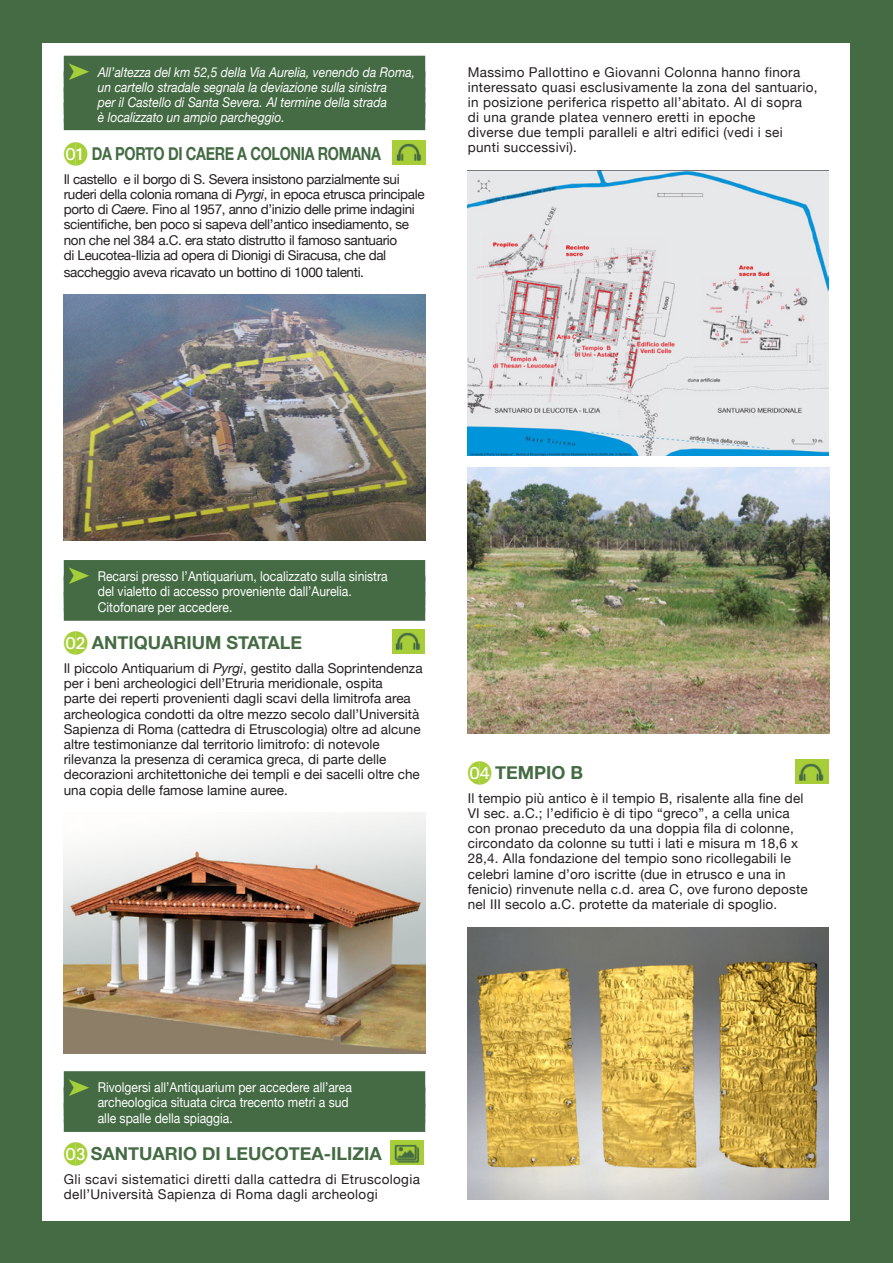
<style>
.page{position:relative;width:893px;height:1263px;background:#446b43}
.page>*{position:absolute;margin:0;border:0;box-sizing:border-box;transform-origin:0 0}
.t1{font:700 18px "Helvetica Neue";color:#446b43}
.t2{font:700 18px "Helvetica Neue";letter-spacing:-.025em;color:#446b43;scale:.8 1}
.t3{font:13.5px/15.3px "Helvetica Neue";color:#231f20}
.t4{font:13.5px/15.3px "Helvetica Neue";letter-spacing:-.025em;color:#231f20}
.t5{font:13.5px/15.1px "Helvetica Neue";letter-spacing:.025em;color:#231f20}
.t6{font:13.5px "Helvetica Neue";color:#fff;scale:.9 1}
.t7{font:italic 13.5px "Helvetica Neue";color:#fff;scale:.9 1}
.s1{font-family:"Deco Numbers LH Circle";font-weight:400;font-size:24px;color:#a6ce39}
.s2{font-style:italic}
</style>
<div class="page">
<div style="left:43px;top:43px;width:807px;height:1177px;background:#fff"></div>
<div style="left:64px;top:56px;width:361px;height:21px;background:#446b43"></div>
<div style="left:64px;top:71px;width:361px;height:21px;background:#446b43"></div>
<div style="left:64px;top:86px;width:361px;height:21px;background:#446b43"></div>
<div style="left:64px;top:101px;width:361px;height:21px;background:#446b43"></div>
<div style="left:64px;top:118px;width:361px;height:12px;background:#446b43"></div>
<div style="left:64px;top:560px;width:361px;height:21px;background:#446b43"></div>
<div style="left:64px;top:575px;width:361px;height:21px;background:#446b43"></div>
<div style="left:64px;top:590px;width:361px;height:21px;background:#446b43"></div>
<div style="left:64px;top:607px;width:361px;height:14px;background:#446b43"></div>
<div style="left:64px;top:1071px;width:361px;height:21px;background:#446b43"></div>
<div style="left:64px;top:1086px;width:361px;height:21px;background:#446b43"></div>
<div style="left:64px;top:1102px;width:361px;height:21px;background:#446b43"></div>
<div style="left:64px;top:1118px;width:361px;height:14px;background:#446b43"></div>
<img style="left:393px;top:141px;width:32px;height:23px">
<img style="left:64px;top:295px;width:361px;height:246px">
<img style="left:392px;top:630px;width:33px;height:23px">
<img style="left:64px;top:813px;width:361px;height:240px">
<img style="left:391px;top:1141px;width:32px;height:24px">
<img style="left:468px;top:171px;width:360px;height:285px">
<img style="left:468px;top:467px;width:362px;height:267px">
<img style="left:796px;top:760px;width:32px;height:24px">
<img style="left:468px;top:927px;width:360px;height:272px">
<p class="t7" style="left:98px;top:61px;width:354px">All’altezza del km 52,5 della Via Aurelia, venendo da Roma,</p>
<p class="t7" style="left:98px;top:76px;width:323px">un cartello stradale segnala la deviazione sulla sinistra</p>
<p class="t7" style="left:98px;top:91px;width:323px">per il Castello di Santa Severa. Al termine della strada</p>
<p class="t7" style="left:98px;top:106px;width:209px">è localizzato un ampio parcheggio.</p>
<p class="t2" style="left:64px;top:137px;width:398px"><span class="s1">jk</span> DA PORTO DI CAERE A COLONIA ROMANA</p>
<p class="t4" style="left:64px;top:170px;width:362px">Il castello e il borgo di S. Severa insistono parzialmente sui ruderi della colonia romana di <span class="s2">Pyrgi</span>, in epoca etrusca principale porto di <span class="s2">Caere</span>. Fino al 1957, anno d’inizio delle prime indagini scientifiche, ben poco si sapeva dell’antico insediamento, se non che nel 384 a.C. era stato distrutto il famoso santuario<br>di Leucotea-Ilizia ad opera di Dionigi di Siracusa, che dal</p>
<p class="t4" style="left:64px;top:263px;width:302px">saccheggio aveva ricavato un bottino di 1000 talenti.</p>
<p class="t5" style="left:468px;top:63px;width:351px">Massimo Pallottino e Giovanni Colonna hanno finora interessato quasi esclusivamente la zona del santuario, in posizione periferica rispetto all’abitato. Al di sopra</p>
<p class="t5" style="left:468px;top:109px;width:289px">di una grande platea vennero eretti in epoche</p>
<p class="t5" style="left:468px;top:124px;width:317px">diverse due templi paralleli e altri edifici (vedi i sei</p>
<p class="t5" style="left:468px;top:139px;width:111px">punti successivi).</p>
<p class="t6" style="left:98px;top:565px;width:323px">Recarsi presso l’Antiquarium, localizzato sulla sinistra</p>
<p class="t6" style="left:98px;top:580px;width:284px">del vialetto di accesso proveniente dall’Aurelia.</p>
<p class="t6" style="left:98px;top:595px;width:151px">Citofonare per accedere.</p>
<p class="t1" style="left:64px;top:626px;width:240px"><span class="s1">jl</span> ANTIQUARIUM STATALE</p>
<p class="t3" style="left:64px;top:659px;width:360px">Il piccolo Antiquarium di <span class="s2">Pyrgi</span>, gestito dalla Soprintendenza per i beni archeologici dell’Etruria meridionale, ospita<br>parte dei reperti provenienti dagli scavi della limitrofa area archeologica condotti da oltre mezzo secolo dall’Università Sapienza di Roma (cattedra di Etruscologia) oltre ad alcune altre testimonianze dal territorio limitrofo: di notevole</p>
<p class="t3" style="left:64px;top:751px;width:358px">rilevanza la presenza di ceramica greca, di parte delle decorazioni architettoniche dei templi e dei sacelli oltre che una copia delle famose lamine auree.</p>
<p class="t1" style="left:468px;top:756px;width:117px"><span class="s1">jn</span> TEMPIO B</p>
<p class="t3" style="left:468px;top:789px;width:341px">Il tempio più antico è il tempio B, risalente alla fine del VI sec. a.C.; l’edificio è di tipo “greco”, a cella unica con pronao preceduto da una doppia fila di colonne, circondato da colonne su tutti i lati e misura m 18,6 x 28,4. Alla fondazione del tempio sono ricollegabili le celebri lamine d’oro iscritte (due in etrusco e una in fenicio) rinvenute nella c.d. area C, ove furono deposte nel III secolo a.C. protette da materiale di spoglio.</p>
<p class="t6" style="left:98px;top:1076px;width:284px">Rivolgersi all’Antiquarium per accedere all’area</p>
<p class="t6" style="left:98px;top:1091px;width:280px">archeologica situata circa trecento metri a sud</p>
<p class="t6" style="left:98px;top:1106px;width:151px">alle spalle della spiaggia.</p>
<p class="t1" style="left:64px;top:1137px;width:319px"><span class="s1">jm</span> SANTUARIO DI LEUCOTEA-ILIZIA</p>
<p class="t5" style="left:64px;top:1170px;width:358px">Gli scavi sistematici diretti dalla cattedra di Etruscologia dell’Università Sapienza di Roma dagli archeologi</p>
</div>
